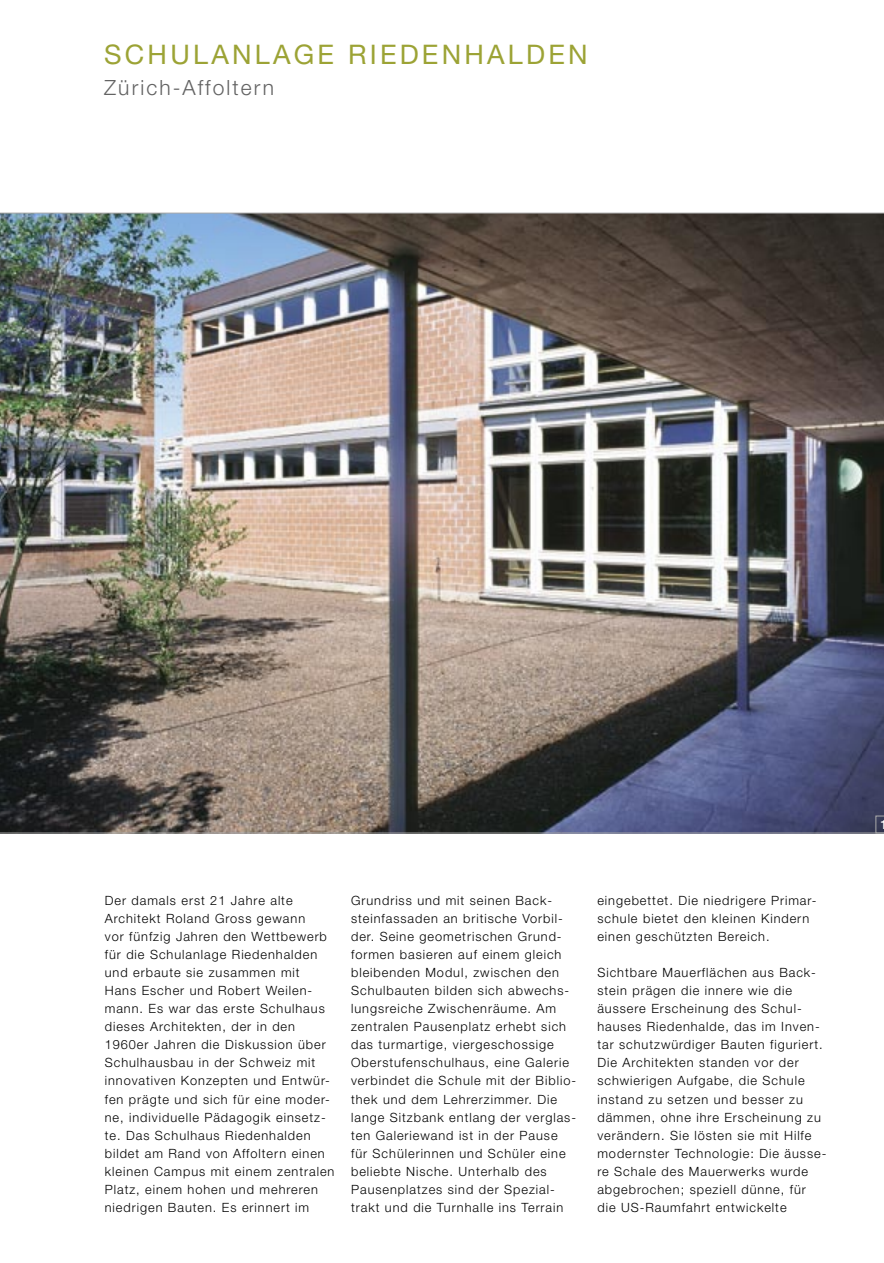
<style>
.page{position:relative;width:884px;height:1263px;background:#fff}
.page>*{position:absolute;margin:0;border:0;box-sizing:border-box;transform-origin:0 0}
.t1{font:27px "Helvetica Neue LT";letter-spacing:.12em;color:#9ca335}
.t2{font:300 21px "Helvetica Neue LT";letter-spacing:.1em;color:#636363}
.t3{font:300 12.75px/18px "Helvetica Neue LT";letter-spacing:.075em;color:#000}
.t4{font:500 12.75px "Helvetica Neue LT";color:#fff}
</style>
<div class="page">
<img style="left:0;top:213px;width:884px;height:620px">
<svg style="left:875px;top:815px;width:9px;height:18px"></svg>
<h1 class="t1" style="left:104px;top:38px;width:485px">SCHULANLAGE RIEDENHALDEN</h1>
<h2 class="t2" style="left:104px;top:75px;width:171px">Zürich-Affoltern</h2>
<p class="t3" style="left:105px;top:892px;width:231px">Der damals erst 21 Jahre alte<br>Architekt Roland Gross gewann<br>vor fünfzig Jahren den Wettbewerb für die Schulanlage Riedenhalden und erbaute sie zusammen mit<br>Hans Escher und Robert Weilen&shy;mann. Es war das erste Schulhaus dieses Architekten, der in den<br>1960er Jahren die Diskussion über<br>Schulhausbau in der Schweiz mit innovativen Konzepten und Entwür&shy;fen prägte und sich für eine moder&shy;ne, individuelle Pädagogik einsetz&shy;te. Das Schulhaus Riedenhalden bildet am Rand von Affoltern einen kleinen Campus mit einem zentralen<br>Platz, einem hohen und mehreren niedrigen Bauten. Es erinnert im</p>
<p class="t3" style="left:351px;top:892px;width:226px">Grundriss und mit seinen Back&shy;steinfassaden an britische Vorbil&shy;der. Seine geometrischen Grund&shy;formen basieren auf einem gleich bleibenden Modul, zwischen den Schulbauten bilden sich abwechs&shy;lungsreiche Zwischenräume. Am zentralen Pausenplatz erhebt sich das turmartige, viergeschossige Oberstufenschulhaus, eine Galerie verbindet die Schule mit der Biblio&shy;thek und dem Lehrerzimmer. Die lange Sitzbank entlang der verglas&shy;ten Galeriewand ist in der Pause für Schülerinnen und Schüler eine beliebte Nische. Unterhalb des Pausenplatzes sind der Spezial&shy;trakt und die Turnhalle ins Terrain</p>
<p class="t3" style="left:597px;top:892px;width:221px">eingebettet. Die niedrigere Primar&shy;schule bietet den kleinen Kindern einen geschützten Bereich.</p>
<p class="t3" style="left:597px;top:964px;width:230px">Sichtbare Mauerflächen aus Back&shy;stein prägen die innere wie die äussere Erscheinung des Schul&shy;hauses Riedenhalde, das im Inven&shy;tar schutzwürdiger Bauten figuriert.<br>Die Architekten standen vor der schwierigen Aufgabe, die Schule instand zu setzen und besser zu dämmen, ohne ihre Erscheinung zu verändern. Sie lösten sie mit Hilfe modernster Technologie: Die äusse&shy;re Schale des Mauerwerks wurde abgebrochen; speziell dünne, für die US-Raumfahrt entwickelte</p>
<p class="t4" style="left:881px;top:817px;width:9px">1</p>
</div>
